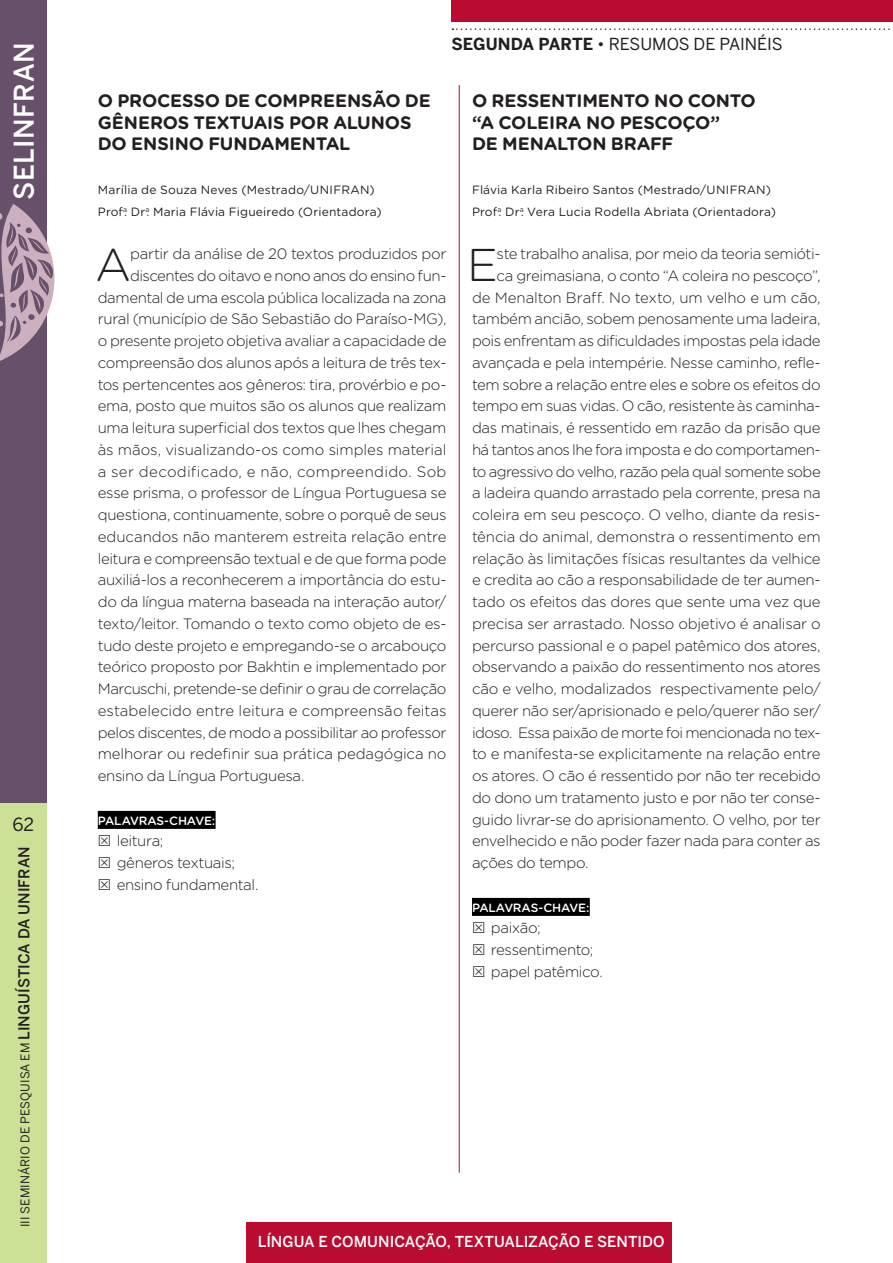
<style>
.page{position:relative;width:893px;height:1263px;background:#fff}
.page>*{position:absolute;margin:0;border:0;box-sizing:border-box;transform-origin:0 0}
.t1{font:300 45.9px "Gotham Rounded";color:#231f20}
.t2{font:500 27px "Benton Sans";letter-spacing:.02em;color:#fff}
.t3{font:700 18px/21.8px "Gotham Rounded";letter-spacing:-.01em;color:#231f20}
.t4{font:18px "Benton Sans";color:#231f20}
.t5{font:16.5px "Benton Sans";letter-spacing:-.01em;color:#231f20}
.t6{font:300 15px/21.8px "Gotham Rounded";letter-spacing:-.025em;color:#231f20}
.t7{font:300 15px "Gotham Rounded";letter-spacing:-.005em;color:#231f20}
.t8{font:300 15px "Gotham Rounded";color:#231f20}
.t9{font:500 15px "Benton Sans";color:#fff}
.t10{font:300 15px "Gotham Rounded";letter-spacing:.02em;color:#231f20}
.t11{font:12px/21.8px "Gotham Rounded";letter-spacing:.015em;color:#231f20}
.t12{font:12px "Benton Sans";letter-spacing:.01em;color:#231f20}
.t13{font:500 12px "Gotham Rounded";color:#fff}
.s1{font-weight:500;font-size:15px}
.s2{font-weight:700}
</style>
<div class="page">
<div style="left:0;top:0;width:47px;height:804px;background:#67506a"></div>
<div style="left:0;top:804px;width:47px;height:459px;background:#cce196"></div>
<div style="left:452px;top:0;width:441px;height:21px;background:#ba0b31"></div>
<svg style="left:452px;top:28px;width:438px;height:2px"></svg>
<svg style="left:0;top:204px;width:55px;height:157px"></svg>
<div style="left:247px;top:1222px;width:425px;height:41px;background:#ba0b31"></div>
<hr style="left:459px;top:85px;width:1px;height:1088px;background:#ba0b31">
<div style="left:98px;top:811px;width:118px;height:18px;background:#000"></div>
<div style="left:472px;top:898px;width:118px;height:18px;background:#000"></div>
<h2 class="t2" style="left:8px;top:200px;width:159px;rotate:-90deg">SELINFRAN</h2>
<p class="t4" style="left:12px;top:813px;width:23px">62</p>
<p class="t12" style="left:18px;top:1227px;width:382px;rotate:-90deg">III SEMINÁRIO DE PESQUISA EM <span class="s1">LINGUÍSTICA DA UNIFRAN</span></p>
<p class="t5" style="left:452px;top:34px;width:332px"><span class="s2">SEGUNDA PARTE</span> • RESUMOS DE PAINÉIS</p>
<p class="t3" style="left:98px;top:89px;width:335px">O PROCESSO DE COMPREENSÃO DE<br>GÊNEROS TEXTUAIS POR ALUNOS<br>DO ENSINO FUNDAMENTAL</p>
<p class="t11" style="left:98px;top:178px;width:285px">Marília de Souza Neves (Mestrado/UNIFRAN)<br>Prof<sup>a</sup>. Dr<sup>a</sup>. Maria Flávia Figueiredo (Orientadora)</p>
<h1 class="t1" style="left:95px;top:234px;width:38px">A</h1>
<p class="t6" style="left:130px;top:242px;width:318px">partir da análise de 20 textos produzidos por</p>
<p class="t6" style="left:130px;top:264px;width:318px">discentes do oitavo e nono anos do ensino fun-</p>
<p class="t6" style="left:98px;top:286px;width:350px">damental de uma escola pública localizada na zona</p>
<p class="t6" style="left:98px;top:307px;width:350px">rural (município de São Sebastião do Paraíso-MG),</p>
<p class="t6" style="left:98px;top:329px;width:350px">o presente projeto objetiva avaliar a capacidade de</p>
<p class="t6" style="left:98px;top:351px;width:350px">compreensão dos alunos após a leitura de três tex-</p>
<p class="t6" style="left:98px;top:373px;width:350px">tos pertencentes aos gêneros: tira, provérbio e po-</p>
<p class="t6" style="left:98px;top:394px;width:350px">ema, posto que muitos são os alunos que realizam</p>
<p class="t6" style="left:98px;top:416px;width:350px">uma leitura superficial dos textos que lhes chegam</p>
<p class="t7" style="left:98px;top:439px;width:350px">às mãos, visualizando-os como simples material</p>
<p class="t10" style="left:98px;top:461px;width:350px">a ser decodificado, e não, compreendido. Sob</p>
<p class="t6" style="left:98px;top:481px;width:350px">esse prisma, o professor de Língua Portuguesa se</p>
<p class="t6" style="left:98px;top:503px;width:350px">questiona, continuamente, sobre o porquê de seus</p>
<p class="t7" style="left:98px;top:526px;width:350px">educandos não manterem estreita relação entre</p>
<p class="t6" style="left:98px;top:547px;width:350px">leitura e compreensão textual e de que forma pode</p>
<p class="t6" style="left:98px;top:568px;width:350px">auxiliá-los a reconhecerem a importância do estu-</p>
<p class="t6" style="left:98px;top:590px;width:350px">do da língua materna baseada na interação autor/</p>
<p class="t6" style="left:98px;top:612px;width:350px">texto/leitor. Tomando o texto como objeto de es-</p>
<p class="t6" style="left:98px;top:634px;width:350px">tudo deste projeto e empregando-se o arcabouço</p>
<p class="t6" style="left:98px;top:655px;width:350px">teórico proposto por Bakhtin e implementado por</p>
<p class="t6" style="left:98px;top:677px;width:350px">Marcuschi, pretende-se definir o grau de correlação</p>
<p class="t8" style="left:98px;top:700px;width:350px">estabelecido entre leitura e compreensão feitas</p>
<p class="t6" style="left:98px;top:721px;width:350px">pelos discentes, de modo a possibilitar ao professor</p>
<p class="t6" style="left:98px;top:742px;width:350px">melhorar ou redefinir sua prática pedagógica no</p>
<p class="t6" style="left:98px;top:764px;width:208px">ensino da Língua Portuguesa.</p>
<p class="t13" style="left:98px;top:812px;width:17px">PALAVRAS</p>
<p class="t13" style="left:164px;top:812px;width:15px">-CHAVE</p>
<p class="t13" style="left:212px;top:812px;width:5px">:</p>
<p class="t6" style="left:117px;top:829px;width:143px">leitura;<br>gêneros textuais; ensino fundamental.</p>
<p class="t3" style="left:472px;top:89px;width:285px">O RESSENTIMENTO NO CONTO “A COLEIRA NO PESCOÇO”<br>DE MENALTON BRAFF</p>
<p class="t11" style="left:472px;top:178px;width:305px">Flávia Karla Ribeiro Santos (Mestrado/UNIFRAN)<br>Prof<sup>a</sup>. Dr<sup>a</sup>. Vera Lucia Rodella Abriata (Orientadora)</p>
<h1 class="t1" style="left:467px;top:234px;width:32px">E</h1>
<p class="t6" style="left:497px;top:242px;width:326px">ste trabalho analisa, por meio da teoria semióti-</p>
<p class="t6" style="left:497px;top:264px;width:326px">ca greimasiana, o conto “A coleira no pescoço”,</p>
<p class="t7" style="left:472px;top:287px;width:350px">de Menalton Braff. No texto, um velho e um cão,</p>
<p class="t6" style="left:472px;top:307px;width:350px">também ancião, sobem penosamente uma ladeira,</p>
<p class="t6" style="left:472px;top:329px;width:350px">pois enfrentam as dificuldades impostas pela idade</p>
<p class="t6" style="left:472px;top:351px;width:350px">avançada e pela intempérie. Nesse caminho, refle-</p>
<p class="t6" style="left:472px;top:373px;width:350px">tem sobre a relação entre eles e sobre os efeitos do</p>
<p class="t6" style="left:472px;top:394px;width:350px">tempo em suas vidas. O cão, resistente às caminha-</p>
<p class="t6" style="left:472px;top:416px;width:350px">das matinais, é ressentido em razão da prisão que</p>
<p class="t6" style="left:472px;top:438px;width:350px">há tantos anos lhe fora imposta e do comportamen-</p>
<p class="t6" style="left:472px;top:460px;width:350px">to agressivo do velho, razão pela qual somente sobe</p>
<p class="t6" style="left:472px;top:481px;width:350px">a ladeira quando arrastado pela corrente, presa na</p>
<p class="t6" style="left:472px;top:503px;width:350px">coleira em seu pescoço. O velho, diante da resis-</p>
<p class="t6" style="left:472px;top:525px;width:350px">tência do animal, demonstra o ressentimento em</p>
<p class="t6" style="left:472px;top:547px;width:350px">relação às limitações físicas resultantes da velhice</p>
<p class="t6" style="left:472px;top:568px;width:350px">e credita ao cão a responsabilidade de ter aumen-</p>
<p class="t6" style="left:472px;top:590px;width:350px">tado os efeitos das dores que sente uma vez que</p>
<p class="t6" style="left:472px;top:612px;width:350px">precisa ser arrastado. Nosso objetivo é analisar o</p>
<p class="t6" style="left:472px;top:634px;width:350px">percurso passional e o papel patêmico dos atores,</p>
<p class="t6" style="left:472px;top:655px;width:350px">observando a paixão do ressentimento nos atores</p>
<p class="t6" style="left:472px;top:677px;width:350px">cão e velho, modalizados respectivamente pelo/</p>
<p class="t6" style="left:472px;top:699px;width:350px">querer não ser/aprisionado e pelo/querer não ser/</p>
<p class="t6" style="left:472px;top:721px;width:350px">idoso. Essa paixão de morte foi mencionada no tex-</p>
<p class="t6" style="left:472px;top:742px;width:350px">to e manifesta-se explicitamente na relação entre</p>
<p class="t6" style="left:472px;top:764px;width:350px">os atores. O cão é ressentido por não ter recebido</p>
<p class="t6" style="left:472px;top:786px;width:350px">do dono um tratamento justo e por não ter conse-</p>
<p class="t6" style="left:472px;top:808px;width:350px">guido livrar-se do aprisionamento. O velho, por ter</p>
<p class="t6" style="left:472px;top:829px;width:350px">envelhecido e não poder fazer nada para conter as</p>
<p class="t6" style="left:472px;top:851px;width:118px">ações do tempo.</p>
<p class="t13" style="left:472px;top:899px;width:17px">PALAVRAS</p>
<p class="t13" style="left:538px;top:899px;width:15px">-CHAVE</p>
<p class="t13" style="left:586px;top:899px;width:5px">:</p>
<p class="t6" style="left:491px;top:916px;width:113px">paixão; ressentimento; papel patêmico.</p>
<p class="t9" style="left:258px;top:1233px;width:408px">LÍNGUA E COMUNICAÇÃO, TEXTUALIZAÇÃO E SENTIDO</p>
</div>
